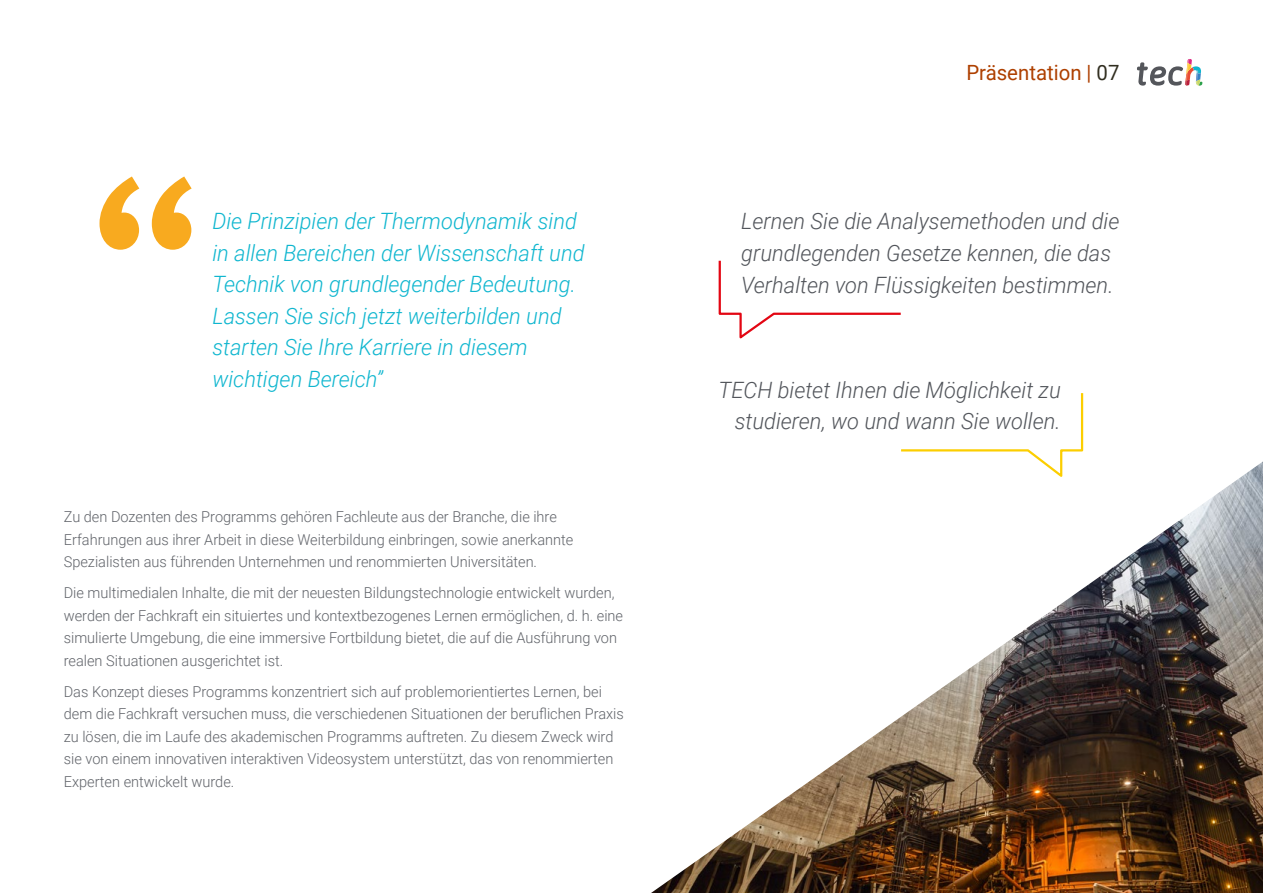
<style>
.page{position:relative;width:1263px;height:893px;background:#fff}
.page>*{position:absolute;margin:0;border:0;box-sizing:border-box;transform-origin:0 0}
.t1{font:italic 300 22.5px/31.5px "Roboto";color:#0fb6cf}
.t2{font:italic 300 22.5px/31.5px "Roboto";color:#52555b;text-align:right}
.t3{font:21px "Roboto";color:#ae4000}
.t4{font:300 15px/22.5px "Roboto";color:#61646a}
.s1{color:#312e20}
</style>
<div class="page">
<svg style="left:99px;top:176px;width:93px;height:74px"></svg>
<img style="left:651px;top:461px;width:612px;height:432px">
<svg style="left:1137px;top:59px;width:65px;height:27px"></svg>
<svg style="left:899px;top:393px;width:185px;height:87px"></svg>
<svg style="left:718px;top:260px;width:183px;height:79px"></svg>
<h1 class="t1" style="left:212px;top:205px;width:374px">Die Prinzipien der Thermodynamik sind in allen Bereichen der Wissenschaft und Technik von grundlegender Bedeutung.<br>Lassen Sie sich jetzt weiterbilden und starten Sie Ihre Karriere in diesem wichtigen Bereich”</h1>
<p class="t4" style="left:64px;top:505px;width:511px">Zu den Dozenten des Programms gehören Fachleute aus der Branche, die ihre<br>Erfahrungen aus ihrer Arbeit in diese Weiterbildung einbringen, sowie anerkannte<br>Spezialisten aus führenden Unternehmen und renommierten Universitäten.</p>
<p class="t4" style="left:64px;top:581px;width:561px">Die multimedialen Inhalte, die mit der neuesten Bildungstechnologie entwickelt wurden, werden der Fachkraft ein situiertes und kontextbezogenes Lernen ermöglichen, d. h. eine simulierte Umgebung, die eine immersive Fortbildung bietet, die auf die Ausführung von realen Situationen ausgerichtet ist.</p>
<p class="t4" style="left:64px;top:679px;width:562px">Das Konzept dieses Programms konzentriert sich auf problemorientiertes Lernen, bei dem die Fachkraft versuchen muss, die verschiedenen Situationen der beruflichen Praxis zu lösen, die im Laufe des akademischen Programms auftreten. Zu diesem Zweck wird sie von einem innovativen interaktiven Videosystem unterstützt, das von renommierten Experten entwickelt wurde.</p>
<h2 class="t3" style="left:966px;top:57px;width:155px">Präsentation | <span class="s1">07</span></h2>
<h1 class="t2" style="left:741px;top:205px;width:380px;text-align:left">Lernen Sie die Analysemethoden und die grundlegenden Gesetze kennen, die das<br>Verhalten von Flüssigkeiten bestimmen.</h1>
<h1 class="t2" style="left:719px;top:373px;width:344px">TECH bietet Ihnen die Möglichkeit zu studieren, wo und wann Sie wollen.</h1>
</div>
